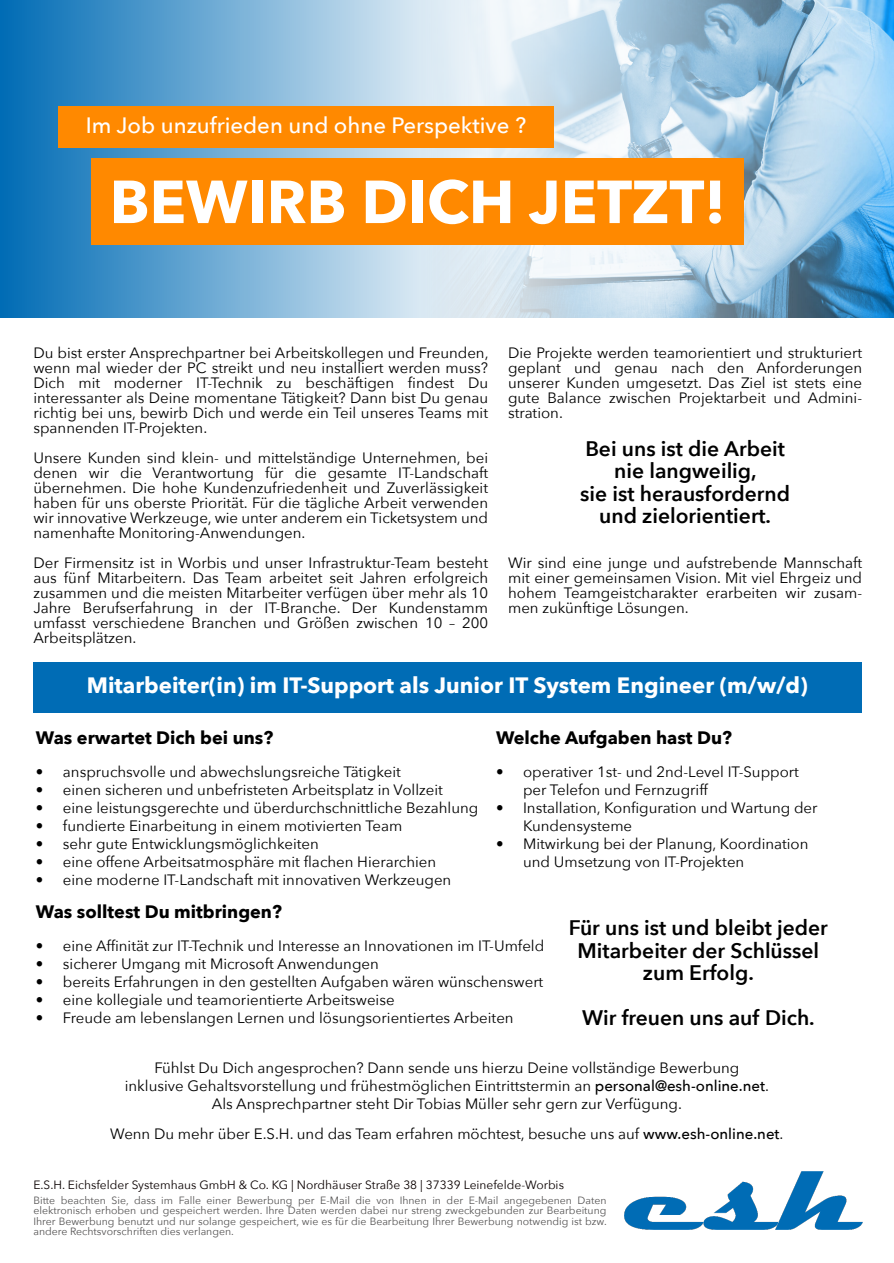
<style>
.page{position:relative;width:894px;height:1263px;background:#fff}
.page>*{position:absolute;margin:0;border:0;box-sizing:border-box;transform-origin:0 0}
.t1{font:700 60px "Avenir Next";color:#fff}
.t2{font:700 22.2px "Avenir Next";color:#fff}
.t3{font:500 22.2px "Avenir Next";color:#fff}
.t4{font:600 21px/22.5px "Avenir Next";color:#000;text-align:center}
.t5{font:700 18px "Avenir Next";color:#000}
.t6{font:15px/15px "Avenir Next";color:#000;text-align:justify}
.t7{font:12px "Avenir Next";color:#0a0000}
.t8{font:10.5px/10.5px "Avenir Next";color:#555454;text-align:justify}
.s1{font-weight:500}
</style>
<div class="page">
<img style="left:489px;top:0;width:404px;height:317px">
<svg style="left:0;top:0;width:489px;height:317px;background:#73acd3"></svg>
<div style="left:59px;top:107px;width:495px;height:41px;background:#ff8900"></div>
<div style="left:91px;top:159px;width:652px;height:86px;background:#ff8900"></div>
<img style="left:624px;top:1171px;width:237px;height:58px">
<div style="left:33px;top:662px;width:828px;height:51px;background:#006cb5"></div>
<h2 class="t3" style="left:86px;top:111px;width:442px">Im Job unzufrieden und ohne Perspektive ?</h2>
<h1 class="t1" style="left:110px;top:163px;width:617px">BEWIRB DICH JETZT!</h1>
<p class="t6" style="left:33px;top:346px;width:456px">Du bist erster Ansprechpartner bei Arbeitskollegen und Freunden, wenn mal wieder der PC streikt und neu installiert werden muss?<br>Dich mit moderner IT-Technik zu beschäftigen findest Du interessanter als Deine momentane Tätigkeit? Dann bist Du genau richtig bei uns, bewirb Dich und werde ein Teil unseres Teams mit spannenden IT-Projekten.</p>
<p class="t6" style="left:33px;top:451px;width:456px">Unsere Kunden sind klein- und mittelständige Unternehmen, bei denen wir die Verantwortung für die gesamte IT-Landschaft übernehmen. Die hohe Kundenzufriedenheit und Zuverlässigkeit haben für uns oberste Priorität. Für die tägliche Arbeit verwenden wir innovative Werkzeuge, wie unter anderem ein Ticketsystem und namenhafte Monitoring-Anwendungen.</p>
<p class="t6" style="left:33px;top:556px;width:456px">Der Firmensitz ist in Worbis und unser Infrastruktur-Team besteht aus fünf Mitarbeitern. Das Team arbeitet seit Jahren erfolgreich zusammen und die meisten Mitarbeiter verfügen über mehr als 10<br>Jahre Berufserfahrung in der IT-Branche. Der Kundenstamm umfasst verschiedene Branchen und Größen zwischen 10 – 200<br>Arbeitsplätzen.</p>
<p class="t6" style="left:508px;top:346px;width:355px">Die Projekte werden teamorientiert und strukturiert geplant und genau nach den Anforderungen unserer Kunden umgesetzt. Das Ziel ist stets eine gute Balance zwischen Projektarbeit und Admini&shy;stration.</p>
<h3 class="t4" style="left:580px;top:438px;width:211px">Bei uns ist die Arbeit nie langweilig,<br>sie ist herausfordernd und zielorientiert.</h3>
<p class="t6" style="left:508px;top:556px;width:355px">Wir sind eine junge und aufstrebende Mannschaft mit einer gemeinsamen Vision. Mit viel Ehrgeiz und hohem Teamgeistcharakter erarbeiten wir zusam&shy;men zukünftige Lösungen.</p>
<h2 class="t2" style="left:87px;top:671px;width:722px">Mitarbeiter(in) im IT-Support als Junior IT System Engineer (m/w/d)</h2>
<p class="t5" style="left:496px;top:726px;width:237px">Welche Aufgaben hast Du?</p>
<p class="t6" style="left:523px;top:763px;width:277px;line-height:18px;text-indent:-27px">• operativer 1st- und 2nd-Level IT-Support per Telefon und Fernzugriff</p>
<p class="t6" style="left:523px;top:799px;width:296px;line-height:18px;text-indent:-27px">• Installation, Konfiguration und Wartung der<br>Kundensysteme</p>
<p class="t6" style="left:523px;top:835px;width:287px;line-height:18px;text-indent:-27px">• Mitwirkung bei der Planung, Koordination und Umsetzung von IT-Projekten</p>
<p class="t5" style="left:36px;top:726px;width:239px">Was erwartet Dich bei uns?</p>
<p class="t6" style="left:36px;top:764px;width:366px">• anspruchsvolle und abwechslungsreiche Tätigkeit</p>
<p class="t6" style="left:36px;top:782px;width:408px">• einen sicheren und unbefristeten Arbeitsplatz in Vollzeit</p>
<p class="t6" style="left:36px;top:800px;width:443px">• eine leistungsgerechte und überdurchschnittliche Bezahlung</p>
<p class="t6" style="left:36px;top:818px;width:368px">• fundierte Einarbeitung in einem motivierten Team</p>
<p class="t6" style="left:36px;top:836px;width:284px">• sehr gute Entwicklungsmöglichkeiten</p>
<p class="t6" style="left:36px;top:854px;width:401px">• eine offene Arbeitsatmosphäre mit flachen Hierarchien</p>
<p class="t6" style="left:36px;top:872px;width:417px">• eine moderne IT-Landschaft mit innovativen Werkzeugen</p>
<p class="t5" style="left:36px;top:900px;width:247px">Was solltest Du mitbringen?</p>
<p class="t6" style="left:36px;top:939px;width:509px">• eine Affinität zur IT-Technik und Interesse an Innovationen im IT-Umfeld</p>
<p class="t6" style="left:36px;top:957px;width:344px">• sicherer Umgang mit Microsoft Anwendungen</p>
<p class="t6" style="left:36px;top:975px;width:508px">• bereits Erfahrungen in den gestellten Aufgaben wären wünschenswert</p>
<p class="t6" style="left:36px;top:993px;width:360px">• eine kollegiale und teamorientierte Arbeitsweise</p>
<p class="t6" style="left:36px;top:1011px;width:479px">• Freude am lebenslangen Lernen und lösungsorientiertes Arbeiten</p>
<h3 class="t4" style="left:568px;top:917px;width:260px">Für uns ist und bleibt jeder<br>Mitarbeiter der Schlüssel zum Erfolg.</h3>
<h3 class="t4" style="left:582px;top:1007px;width:234px">Wir freuen uns auf Dich.</h3>
<p class="t6" style="left:125px;top:1059px;width:645px;line-height:18px;text-align:center">Fühlst Du Dich angesprochen? Dann sende uns hierzu Deine vollständige Bewerbung inklusive Gehaltsvorstellung und frühestmöglichen Eintrittstermin an <span class="s1">personal@esh-online.net</span>.<br>Als Ansprechpartner steht Dir Tobias Müller sehr gern zur Verfügung.</p>
<p class="t6" style="left:110px;top:1127px;width:674px">Wenn Du mehr über E.S.H. und das Team erfahren möchtest, besuche uns auf <span class="s1">www.esh-online.net</span>.</p>
<p class="t7" style="left:33px;top:1177px;width:532px">E.S.H. Eichsfelder Systemhaus GmbH &amp; Co. KG | Nordhäuser Straße 38 | 37339 Leinefelde-Worbis</p>
<p class="t8" style="left:33px;top:1195px;width:574px">Bitte beachten Sie, dass im Falle einer Bewerbung per E-Mail die von Ihnen in der E-Mail angegebenen Daten elektronisch erhoben und gespeichert werden. Ihre Daten werden dabei nur streng zweckgebunden zur Bearbeitung Ihrer Bewerbung benutzt und nur solange gespeichert, wie es für die Bearbeitung Ihrer Bewerbung notwendig ist bzw. andere Rechtsvorschriften dies verlangen.</p>
</div>
